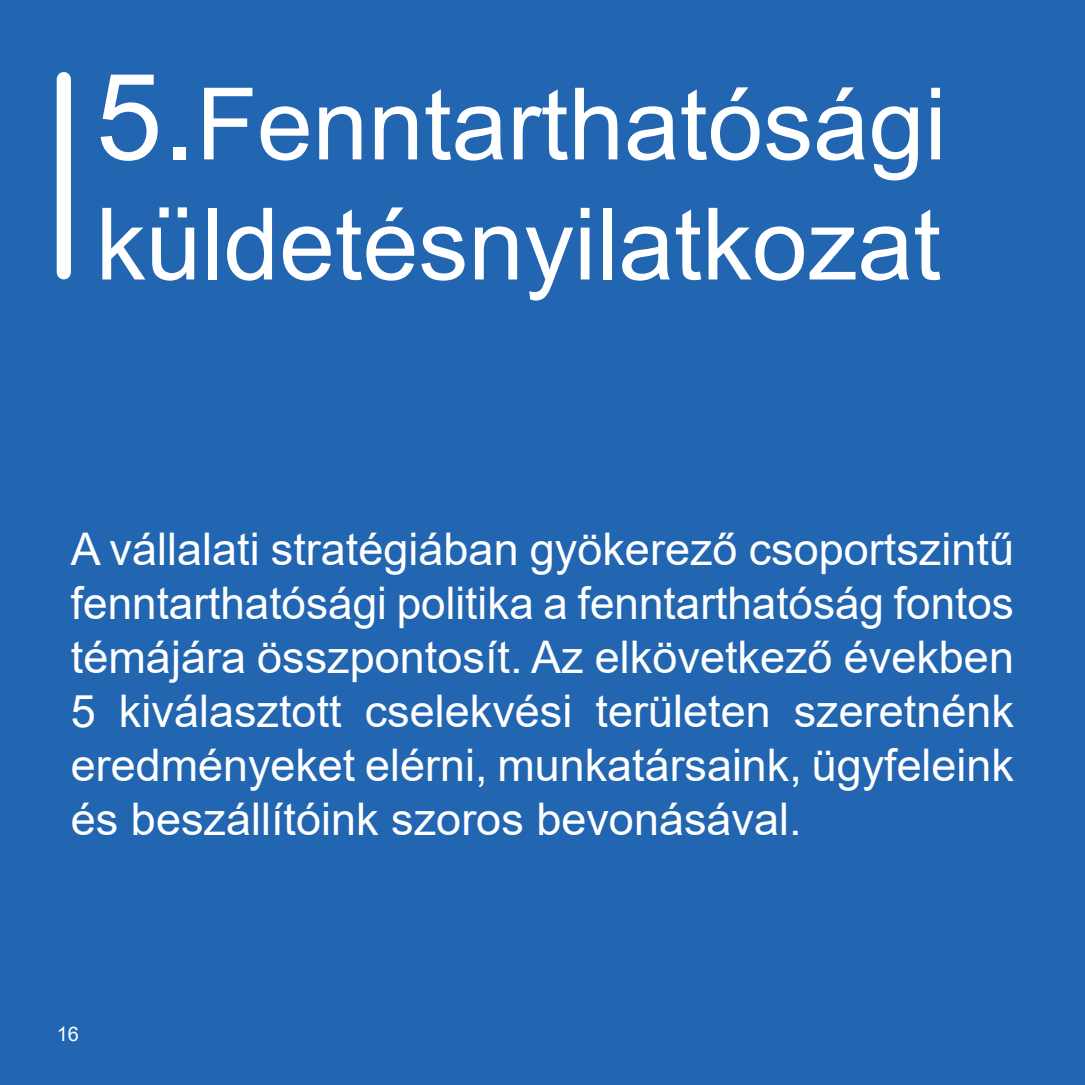
<style>
.page{position:relative;width:1085px;height:1085px;background:#fff}
.page>*{position:absolute;margin:0;border:0;box-sizing:border-box;transform-origin:0 0}
.t1{font:100px/120px "Arial";color:#fff}
.justified{font:45px/54px "Arial";color:#fff;text-align:justify}
.t2{font:20px "Arial";color:#fff}
.s1{font-size:120px}
</style>
<div class="page">
<div style="left:0;top:0;width:1084px;height:1084px;background:#2266b2"></div>
<div style="left:57px;top:79px;width:14px;height:193px;background:#fff"></div>
<p class="t1" style="left:96px;top:64px;width:852px"><span class="s1">5.</span>Fenntarthatósági küldetésnyilatkozat</p>
<p class="justified" style="left:71px;top:521px;width:944px">A vállalati stratégiában gyökerező csoportszintű fenntarthatósági politika a fenntarthatóság fontos témájára összpontosít. Az elkövetkező években 5 kiválasztott cselekvési területen szeretnénk eredményeket elérni, munkatársaink, ügyfeleink és beszállítóink szoros bevonásával.</p>
<p class="t2" style="left:57px;top:1019px;width:24px">16</p>
</div>
